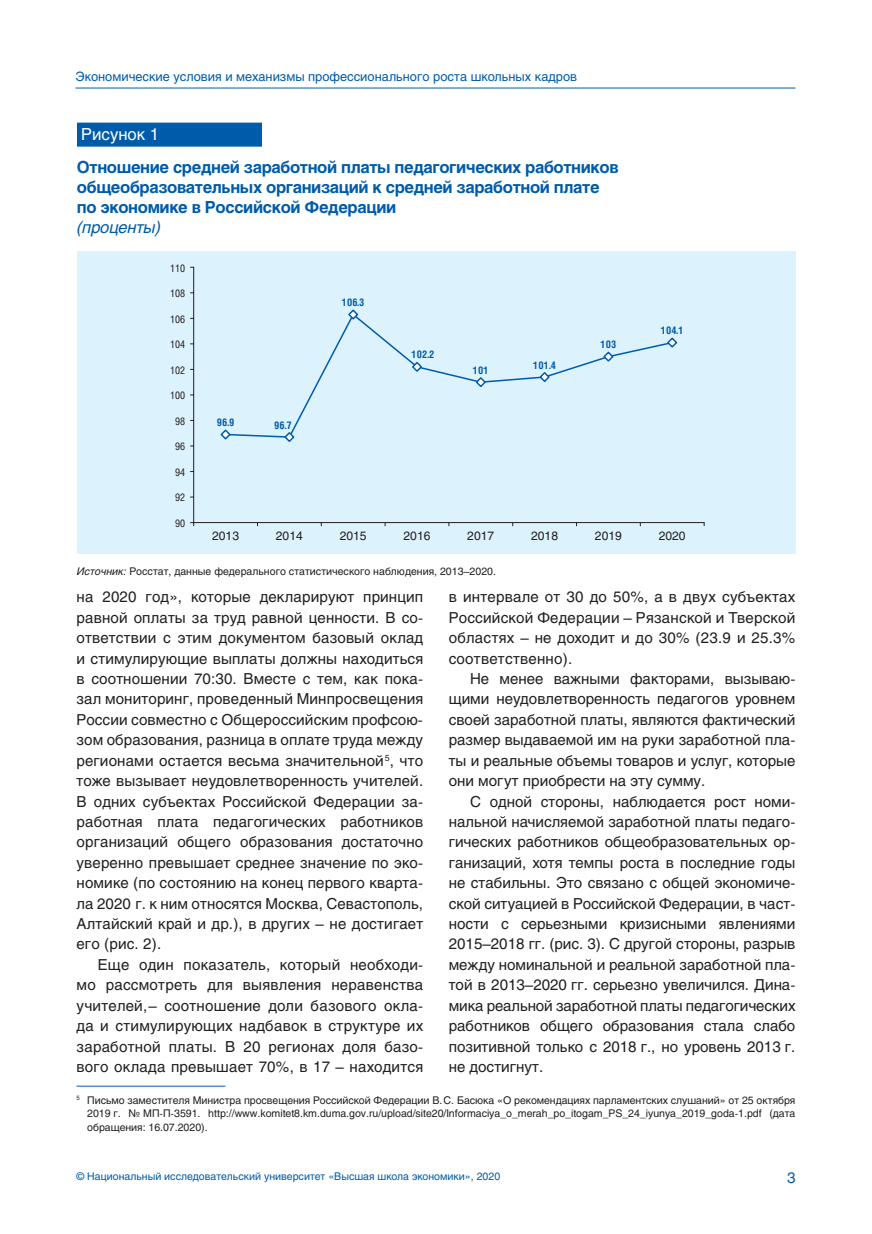
<style>
.page{position:relative;width:872px;height:1234px;background:#fff}
.page>*{position:absolute;margin:0;border:0;box-sizing:border-box;transform-origin:0 0}
.t1{font:700 16.5px/20.2px "Helios";letter-spacing:-.025em;color:#015bab}
.t2{font:italic 16.5px "Helios";letter-spacing:-.015em;color:#015bab}
.t3{font:16.5px "Helios";color:#fff}
.t4{font:15px/20.4px "Helios";letter-spacing:.01em;color:#231f20;text-align:justify}
.t5{font:15px "Helios";color:#015bab}
.t6{font:12.75px "Helios";color:#015bab}
.t7{font:12px "Helios";color:#231f20}
.t8{font:10.5px/13.5px "Helios";color:#231f20;text-align:justify}
.t9{font:10.5px "Helios";color:#015bab}
.t10{font:700 10.5px "Helios Cond";color:#015bab}
.t11{font:10.5px "Helios Cond";color:#231f20}
.s1{font-style:italic}
</style>
<div class="page">
<hr style="left:75px;top:88px;width:720px;height:1px;background:#015bab">
<div style="left:77px;top:123px;width:185px;height:24px;background:#015bab"></div>
<div style="left:77px;top:251px;width:719px;height:302px;background:#dcf2fc"></div>
<svg style="left:232px;top:318px;width:434px;height:120px"></svg>
<hr style="left:194px;top:522px;width:510px;height:1px;background:#231f20">
<hr style="left:193px;top:267px;width:1px;height:255px;background:#231f20">
<svg style="left:220px;top:429px;width:12px;height:11px"></svg>
<svg style="left:283px;top:430px;width:13px;height:12px"></svg>
<svg style="left:347px;top:309px;width:12px;height:12px"></svg>
<svg style="left:410px;top:360px;width:13px;height:13px"></svg>
<svg style="left:474px;top:376px;width:13px;height:12px"></svg>
<svg style="left:538px;top:370px;width:13px;height:13px"></svg>
<svg style="left:602px;top:350px;width:13px;height:13px"></svg>
<svg style="left:666px;top:337px;width:12px;height:11px"></svg>
<hr style="left:77px;top:1085px;width:148px;height:1px;background:#015bab">
<p class="t6" style="left:75px;top:68px;width:503px">Экономические условия и механизмы профессионального роста школьных кадров</p>
<p class="t3" style="left:81px;top:123px;width:79px">Рисунок 1</p>
<p class="t1" style="left:77px;top:156px;width:543px">Отношение средней заработной платы педагогических работников общеобразовательных организаций к средней заработной плате по экономике в Российской Федерации</p>
<p class="t2" style="left:77px;top:217px;width:85px">(проценты)</p>
<p class="t11" style="left:170px;top:261px;width:17px">110</p>
<p class="t11" style="left:170px;top:287px;width:17px">108</p>
<p class="t11" style="left:170px;top:312px;width:17px">106</p>
<p class="t11" style="left:170px;top:338px;width:17px">104</p>
<p class="t11" style="left:170px;top:363px;width:17px">102</p>
<p class="t11" style="left:170px;top:389px;width:17px">100</p>
<p class="t11" style="left:175px;top:414px;width:12px">98</p>
<p class="t11" style="left:175px;top:440px;width:12px">96</p>
<p class="t11" style="left:175px;top:465px;width:12px">94</p>
<p class="t11" style="left:175px;top:491px;width:12px">92</p>
<p class="t11" style="left:175px;top:516px;width:12px">90</p>
<p class="t10" style="left:217px;top:415px;width:19px">96.9</p>
<p class="t10" style="left:274px;top:417px;width:19px">96.7</p>
<p class="t10" style="left:342px;top:295px;width:24px">106.3</p>
<p class="t10" style="left:411px;top:347px;width:24px">102.2</p>
<p class="t10" style="left:473px;top:362px;width:17px">101</p>
<p class="t10" style="left:533px;top:357px;width:24px">101.4</p>
<p class="t10" style="left:600px;top:337px;width:17px">103</p>
<p class="t10" style="left:661px;top:323px;width:24px">104.1</p>
<p class="t7" style="left:212px;top:527px;width:28px">2013</p>
<p class="t7" style="left:276px;top:527px;width:28px">2014</p>
<p class="t7" style="left:340px;top:527px;width:28px">2015</p>
<p class="t7" style="left:403px;top:527px;width:28px">2016</p>
<p class="t7" style="left:467px;top:527px;width:28px">2017</p>
<p class="t7" style="left:531px;top:527px;width:28px">2018</p>
<p class="t7" style="left:595px;top:527px;width:28px">2019</p>
<p class="t7" style="left:658px;top:527px;width:28px">2020</p>
<p class="t8" style="left:77px;top:564px;width:420px"><span class="s1">Источник:</span> Росстат, данные федерального статистического наблюдения, 2013–2020.</p>
<p class="t4" style="left:449px;top:586px;width:348px">в интервале от 30 до 50%, а в двух субъектах Российской Федерации – Рязанской и Тверской областях – не доходит и до 30% (23.9 и 25.3% соответственно).</p>
<p class="t4" style="left:449px;top:668px;width:348px;text-indent:21px">Не менее важными факторами, вызываю&shy;щими неудовлетворенность педагогов уровнем своей заработной платы, являются фактический размер выдаваемой им на руки заработной пла&shy;ты и реальные объемы товаров и услуг, которые они могут приобрести на эту сумму.</p>
<p class="t4" style="left:449px;top:790px;width:348px;text-indent:21px">С одной стороны, наблюдается рост номи&shy;нальной начисляемой заработной платы педаго&shy;гических работников общеобразовательных ор&shy;ганизаций, хотя темпы роста в последние годы не стабильны. Это связано с общей экономиче&shy;ской ситуацией в Российской Федерации, в част&shy;ности с серьезными кризисными явлениями 2015–2018 гг. (рис. 3). С другой стороны, разрыв между номинальной и реальной заработной пла&shy;той в 2013–2020 гг. серьезно увеличился. Дина&shy;мика реальной заработной платы педагогических работников общего образования стала слабо позитивной только с 2018 г., но уровень 2013 г. не достигнут.</p>
<p class="t4" style="left:77px;top:586px;width:348px">на 2020 год», которые декларируют принцип равной оплаты за труд равной ценности. В со&shy;ответствии с этим документом базовый оклад и стимулирующие выплаты должны находиться в соотношении 70:30. Вместе с тем, как пока&shy;зал мониторинг, проведенный Минпросвещения России совместно с Общероссийским профсою&shy;зом образования, разница в оплате труда между регионами остается весьма значительной<sup>5</sup>, что тоже вызывает неудовлетворенность учителей.<br>В одних субъектах Российской Федерации за&shy;работная плата педагогических работников организаций общего образования достаточно уверенно превышает среднее значение по эко&shy;номике (по состоянию на конец первого кварта&shy;ла 2020 г. к ним относятся Москва, Севастополь, Алтайский край и др.), в других – не достигает его (рис. 2).</p>
<p class="t4" style="left:77px;top:953px;width:348px;text-indent:21px">Еще один показатель, который необходи&shy;мо рассмотреть для выявления неравенства учителей,– соотношение доли базового окла&shy;да и стимулирующих надбавок в структуре их заработной платы. В 20 регионах доля базо&shy;вого оклада превышает 70%, в 17 – находится</p>
<p class="t8" style="left:87px;top:1092px;width:709px;text-indent:-11px"><sup>5</sup> Письмо заместителя Министра просвещения Российской Федерации В.С. Басюка «О рекомендациях парламентских слушаний» от 25 октября 2019 г. № МП-П‑3591. http://www.komitet8.km.duma.gov.ru/upload/site20/Informaciya_o_merah_po_itogam_PS_24_iyunya_2019_goda‑1.pdf (дата обращения: 16.07.2020).</p>
<p class="t9" style="left:77px;top:1168px;width:425px">© Национальный исследовательский университет «Высшая школа экономики», 2020</p>
<p class="t5" style="left:787px;top:1167px;width:10px">3</p>
</div>
